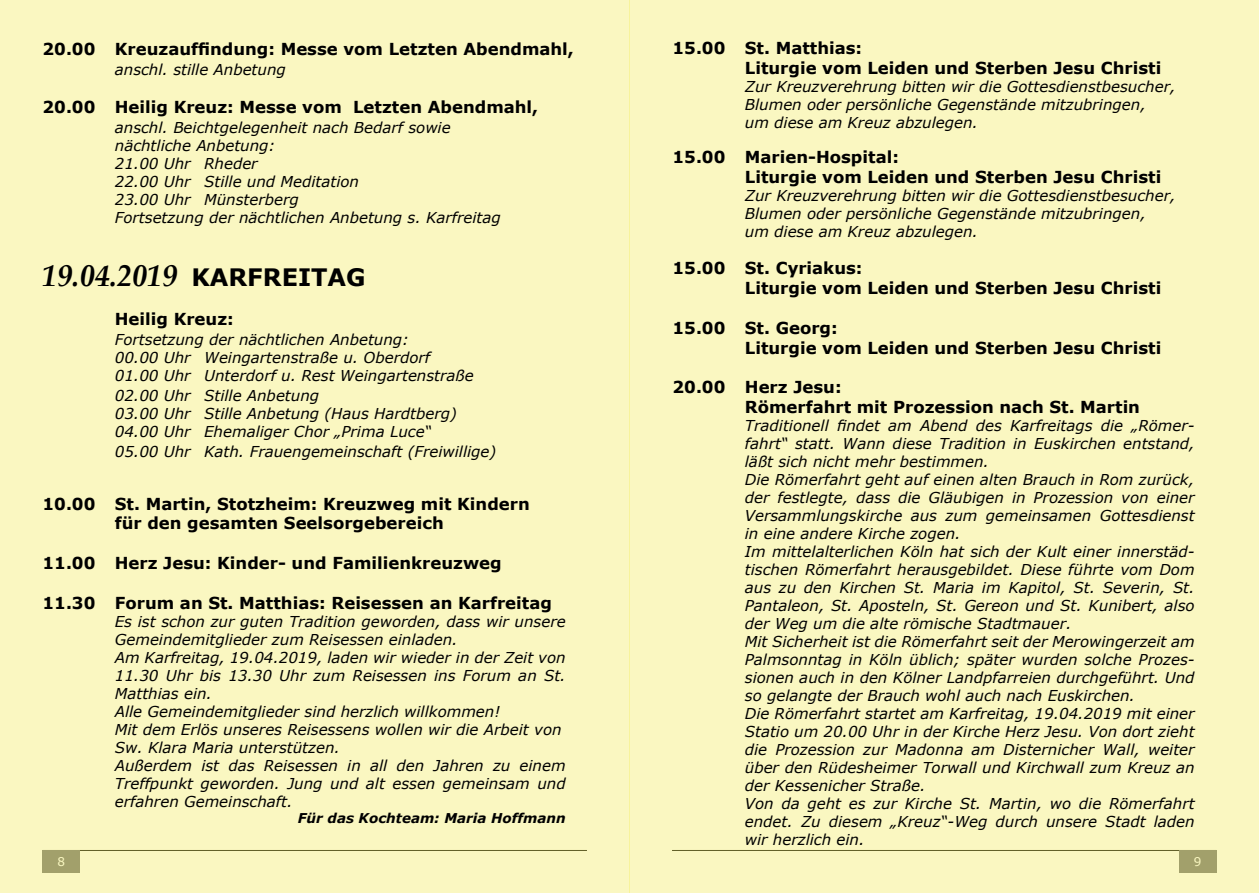
<style>
.page{position:relative;width:1259px;height:893px;background:#fff}
.page>*{position:absolute;margin:0;border:0;box-sizing:border-box;transform-origin:0 0}
.t1{font:italic 700 30px "Book Antiqua";color:#000}
.t2{font:700 16.5px/19.8px "Verdana";color:#000}
.t3{font:italic 15px/18px "Verdana";color:#000}
.t4{font:italic 700 13.5px "Verdana";color:#000}
.t5{font:12px "Verdana";color:#fff}
.s1{font-family:"Verdana";font-style:normal;font-size:24px}
</style>
<div class="page">
<div style="left:629px;top:0;width:630px;height:893px;background:#faf7c1"></div>
<div style="left:0;top:0;width:629px;height:893px;background:#faf7c1"></div>
<p class="t2" style="left:43px;top:39px;width:533px">20.00 Kreuzauffindung: Messe vom Letzten Abendmahl,</p>
<p class="t3" style="left:115px;top:60px;width:173px">anschl. stille Anbetung</p>
<p class="t2" style="left:43px;top:96px;width:497px">20.00 Heilig Kreuz: Messe vom Letzten Abendmahl,</p>
<p class="t3" style="left:115px;top:118px;width:387px">anschl. Beichtgelegenheit nach Bedarf sowie nächtliche Anbetung:<br>21.00 Uhr Rheder<br>22.00 Uhr Stille und Meditation<br>23.00 Uhr Münsterberg<br>Fortsetzung der nächtlichen Anbetung s. Karfreitag</p>
<h1 class="t1" style="left:43px;top:255px;width:325px">19.04.2019 <span class="s1">KARFREITAG</span></h1>
<p class="t2" style="left:115px;top:309px;width:120px">Heilig Kreuz:</p>
<p class="t3" style="left:115px;top:330px;width:360px">Fortsetzung der nächtlichen Anbetung:<br>00.00 Uhr Weingartenstraße u. Oberdorf<br>01.00 Uhr Unterdorf u. Rest Weingartenstraße</p>
<p class="t3" style="left:115px;top:386px;width:343px">02.00 Uhr Stille Anbetung<br>03.00 Uhr Stille Anbetung (Haus Hardtberg)<br>04.00 Uhr Ehemaliger Chor „Prima Luce“</p>
<p class="t3" style="left:115px;top:442px;width:383px">05.00 Uhr Kath. Frauengemeinschaft (Freiwillige)</p>
<p class="t2" style="left:115px;top:493px;width:416px;text-indent:-72px">10.00 St. Martin, Stotzheim: Kreuzweg mit Kindern für den gesamten Seelsorgebereich</p>
<p class="t2" style="left:43px;top:553px;width:461px">11.00 Herz Jesu: Kinder- und Familienkreuzweg</p>
<p class="t2" style="left:43px;top:592px;width:511px">11.30 Forum an St. Matthias: Reisessen an Karfreitag</p>
<p class="t3" style="left:115px;top:612px;width:452px">Es ist schon zur guten Tradition geworden, dass wir unsere Gemeindemitglieder zum Reisessen einladen.<br>Am Karfreitag, 19.04.2019, laden wir wieder in der Zeit von 11.30 Uhr bis 13.30 Uhr zum Reisessen ins Forum an St.<br>Matthias ein.<br>Alle Gemeindemitglieder sind herzlich willkommen!<br>Mit dem Erlös unseres Reisessens wollen wir die Arbeit von Sw. Klara Maria unterstützen.<br>Außerdem ist das Reisessen in all den Jahren zu einem Treffpunkt geworden. Jung und alt essen gemeinsam und erfahren Gemeinschaft.</p>
<p class="t4" style="left:298px;top:808px;width:269px">Für das Kochteam: Maria Hoffmann</p>
<p class="t2" style="left:745px;top:38px;width:418px;text-indent:-72px">15.00 St. Matthias:<br>Liturgie vom Leiden und Sterben Jesu Christi</p>
<p class="t3" style="left:745px;top:77px;width:432px">Zur Kreuzverehrung bitten wir die Gottesdienstbesucher,<br>Blumen oder persönliche Gegenstände mitzubringen,<br>um diese am Kreuz abzulegen.</p>
<p class="t2" style="left:745px;top:147px;width:418px;text-indent:-72px">15.00 Marien-Hospital:<br>Liturgie vom Leiden und Sterben Jesu Christi</p>
<p class="t3" style="left:745px;top:186px;width:432px">Zur Kreuzverehrung bitten wir die Gottesdienstbesucher,<br>Blumen oder persönliche Gegenstände mitzubringen,<br>um diese am Kreuz abzulegen.</p>
<p class="t2" style="left:745px;top:258px;width:418px;text-indent:-72px">15.00 St. Cyriakus:<br>Liturgie vom Leiden und Sterben Jesu Christi</p>
<p class="t2" style="left:745px;top:318px;width:418px;text-indent:-72px">15.00 St. Georg:<br>Liturgie vom Leiden und Sterben Jesu Christi</p>
<p class="t2" style="left:745px;top:377px;width:397px;text-indent:-72px">20.00 Herz Jesu:<br>Römerfahrt mit Prozession nach St. Martin</p>
<p class="t3" style="left:745px;top:416px;width:451px">Traditionell findet am Abend des Karfreitags die „Römer&shy;fahrt“ statt. Wann diese Tradition in Euskirchen entstand, läßt sich nicht mehr bestimmen.<br>Die Römerfahrt geht auf einen alten Brauch in Rom zurück, der festlegte, dass die Gläubigen in Prozession von einer Versammlungskirche aus zum gemeinsamen Gottesdienst in eine andere Kirche zogen.<br>Im mittelalterlichen Köln hat sich der Kult einer innerstäd&shy;tischen Römerfahrt herausgebildet. Diese führte vom Dom aus zu den Kirchen St. Maria im Kapitol, St. Severin, St.<br>Pantaleon, St. Aposteln, St. Gereon und St. Kunibert, also der Weg um die alte römische Stadtmauer.<br>Mit Sicherheit ist die Römerfahrt seit der Merowingerzeit am Palmsonntag in Köln üblich; später wurden solche Prozes&shy;sionen auch in den Kölner Landpfarreien durchgeführt. Und so gelangte der Brauch wohl auch nach Euskirchen.<br>Die Römerfahrt startet am Karfreitag, 19.04.2019 mit einer Statio um 20.00 Uhr in der Kirche Herz Jesu. Von dort zieht die Prozession zur Madonna am Disternicher Wall, weiter über den Rüdesheimer Torwall und Kirchwall zum Kreuz an der Kessenicher Straße.<br>Von da geht es zur Kirche St. Martin, wo die Römerfahrt endet. Zu diesem „Kreuz“-Weg durch unsere Stadt laden wir herzlich ein.</p>
<p class="t5" style="left:57px;top:853px;width:9px">8</p>
<p class="t5" style="left:1194px;top:853px;width:9px">9</p>
</div>
